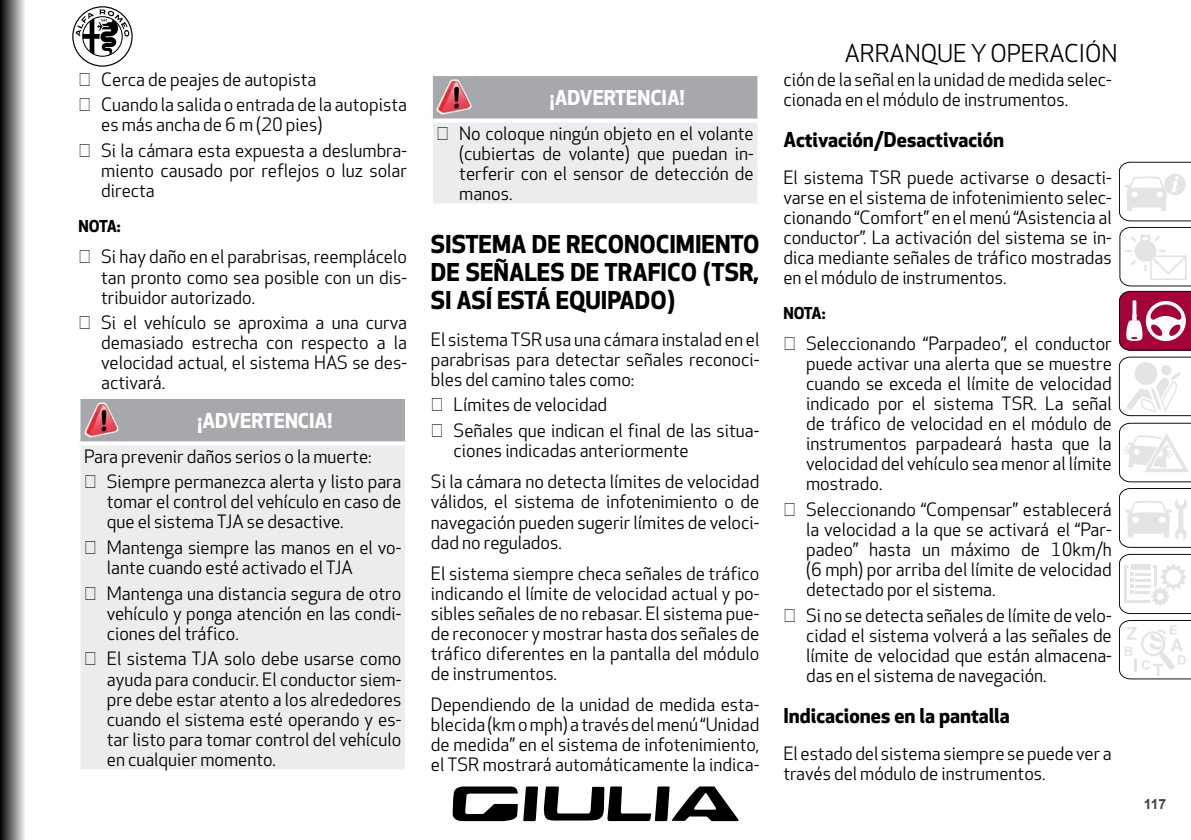
<style>
.page{position:relative;width:1191px;height:840px;background:#fff}
.page>*{position:absolute;margin:0;border:0;box-sizing:border-box;transform-origin:0 0}
._1_Título{font:700 24px/28px "Apex New";color:#000;text-align:justify}
.t1{font:24px "Apex New";color:#000}
._2_Subtítulo{font:700 20px "Apex New";color:#000}
.Adver_Preca_Título{font:700 20px "Apex New";color:#fff}
._4_Normal{font:18px/20px "Apex New";color:#000;text-align:justify}
.Adver_Preca_Texto{font:18px "Apex New";color:#000}
._6_NOTA{font:700 16px "Apex New";letter-spacing:-.04em;color:#000}
.t2{font:700 14px "Arial";color:#414143}
</style>
<div class="page">
<svg style="left:1px;top:0;width:24px;height:839px;background:#7d7d7d"></svg>
<hr style="left:0;top:0;width:1px;height:839px;background:#000">
<svg style="left:453px;top:786px;width:286px;height:34px"></svg>
<svg style="left:1119px;top:620px;width:72px;height:59px"></svg>
<svg style="left:1119px;top:162px;width:72px;height:59px"></svg>
<svg style="left:1119px;top:422px;width:72px;height:125px"></svg>
<svg style="left:1119px;top:553px;width:72px;height:60px"></svg>
<div style="left:1155px;top:591px;width:10px;height:10px;background:#fff;border-radius:50%"></div>
<div style="left:1154px;top:590px;width:12px;height:12px;border:3px solid #e3e4e4;border-radius:50%"></div>
<svg style="left:1119px;top:227px;width:72px;height:123px"></svg>
<svg style="left:1118px;top:356px;width:73px;height:60px"></svg>
<div style="left:80px;top:399px;width:325px;height:42px;background:#a7a8ac"></div>
<div style="left:78px;top:443px;width:329px;height:327px;background:#ebeced"></div>
<hr style="left:405px;top:445px;width:4px;height:323px;background:#fff">
<svg style="left:78px;top:441px;width:45px;height:4px"></svg>
<hr style="left:76px;top:445px;width:4px;height:323px;background:#fff">
<svg style="left:123px;top:441px;width:284px;height:4px"></svg>
<svg style="left:78px;top:768px;width:45px;height:2px"></svg>
<svg style="left:123px;top:768px;width:284px;height:2px"></svg>
<img style="left:84px;top:402px;width:35px;height:35px">
<div style="left:433px;top:76px;width:324px;height:42px;background:#a7a8ac"></div>
<div style="left:431px;top:120px;width:328px;height:85px;background:#ebeced"></div>
<hr style="left:757px;top:122px;width:4px;height:81px;background:#fff">
<svg style="left:757px;top:76px;width:1px;height:42px"></svg>
<svg style="left:431px;top:118px;width:44px;height:4px"></svg>
<hr style="left:429px;top:122px;width:4px;height:81px;background:#fff">
<svg style="left:475px;top:118px;width:285px;height:4px"></svg>
<hr style="left:429px;top:203px;width:46px;height:4px;background:#fff">
<hr style="left:475px;top:203px;width:286px;height:4px;background:#fff">
<img style="left:436px;top:80px;width:35px;height:35px">
<svg style="left:72px;top:6px;width:61px;height:61px"></svg>
<p class="_4_Normal" style="left:101px;top:70px;width:217px">Cerca de peajes de autopista</p>
<p class="_4_Normal" style="left:101px;top:95px;width:307px">Cuando la salida o entrada de la autopista es más ancha de 6 m (20 pies)</p>
<p class="_4_Normal" style="left:101px;top:141px;width:307px">Si la cámara esta expuesta a deslumbra&shy;miento causado por reflejos o luz solar directa</p>
<p class="_6_NOTA" style="left:79px;top:217px;width:44px">NOTA:</p>
<p class="_4_Normal" style="left:101px;top:247px;width:307px">Si hay daño en el parabrisas, reemplácelo tan pronto como sea posible con un dis&shy;tribuidor autorizado.</p>
<p class="_4_Normal" style="left:101px;top:313px;width:307px">Si el vehículo se aproxima a una curva demasiado estrecha con respecto a la velocidad actual, el sistema HAS se des&shy;activará.</p>
<p class="Adver_Preca_Título" style="left:197px;top:408px;width:136px">¡ADVERTENCIA!</p>
<p class="Adver_Preca_Texto" style="left:84px;top:445px;width:289px">Para prevenir daños serios o la muerte:</p>
<p class="_4_Normal" style="left:107px;top:472px;width:296px">Siempre permanezca alerta y listo para tomar el control del vehículo en caso de que el sistema TJA se desactive.</p>
<p class="_4_Normal" style="left:107px;top:538px;width:296px">Mantenga siempre las manos en el vo&shy;lante cuando esté activado el TJA</p>
<p class="_4_Normal" style="left:107px;top:583px;width:296px">Mantenga una distancia segura de otro vehículo y ponga atención en las condi&shy;ciones del tráfico.</p>
<p class="_4_Normal" style="left:107px;top:649px;width:296px">El sistema TJA solo debe usarse como ayuda para conducir. El conductor siem&shy;pre debe estar atento a los alrededores cuando el sistema esté operando y es&shy;tar listo para tomar control del vehículo en cualquier momento.</p>
<p class="Adver_Preca_Título" style="left:550px;top:86px;width:136px">¡ADVERTENCIA!</p>
<p class="_4_Normal" style="left:459px;top:124px;width:296px">No coloque ningún objeto en el volante (cubiertas de volante) que puedan in&shy;terferir con el sensor de detección de manos.</p>
<p class="_1_Título" style="left:431px;top:230px;width:330px">SISTEMA DE RECONOCIMIENTO DE SEÑALES DE TRAFICO (TSR, SI ASÍ ESTÁ EQUIPADO)</p>
<p class="_4_Normal" style="left:431px;top:329px;width:330px">El sistema TSR usa una cámara instalad en el parabrisas para detectar señales reconoci&shy;bles del camino tales como:</p>
<p class="_4_Normal" style="left:453px;top:395px;width:155px">Límites de velocidad</p>
<p class="_4_Normal" style="left:453px;top:421px;width:307px">Señales que indican el final de las situa&shy;ciones indicadas anteriormente</p>
<p class="_4_Normal" style="left:431px;top:472px;width:330px">Si la cámara no detecta límites de velocidad válidos, el sistema de infotenimiento o de navegación pueden sugerir límites de veloci&shy;dad no regulados.</p>
<p class="_4_Normal" style="left:431px;top:563px;width:330px">El sistema siempre checa señales de tráfico indicando el límite de velocidad actual y po&shy;sibles señales de no rebasar. El sistema pue&shy;de reconocer y mostrar hasta dos señales de tráfico diferentes en la pantalla del módulo de instrumentos.</p>
<p class="_4_Normal" style="left:431px;top:695px;width:330px">Dependiendo de la unidad de medida esta&shy;blecida (km o mph) a través del menú “Unidad de medida” en el sistema de infotenimiento, el TSR mostrará automáticamente la indica-</p>
<h1 class="t1" style="left:844px;top:39px;width:274px">ARRANQUE Y OPERACIÓN</h1>
<p class="_4_Normal" style="left:783px;top:70px;width:330px">ción de la señal en la unidad de medida selec&shy;cionada en el módulo de instrumentos.</p>
<p class="_2_Subtítulo" style="left:783px;top:127px;width:222px">Activación/Desactivación</p>
<p class="_4_Normal" style="left:783px;top:168px;width:330px">El sistema TSR puede activarse o desacti&shy;varse en el sistema de infotenimiento selec&shy;cionando “Comfort” en el menú “Asistencia al conductor”. La activación del sistema se in&shy;dica mediante señales de tráfico mostradas en el módulo de instrumentos.</p>
<p class="_6_NOTA" style="left:783px;top:303px;width:44px">NOTA:</p>
<p class="_4_Normal" style="left:806px;top:334px;width:307px">Seleccionando “Parpadeo”, el conductor puede activar una alerta que se muestre cuando se exceda el límite de velocidad indicado por el sistema TSR. La señal de tráfico de velocidad en el módulo de instrumentos parpadeará hasta que la velocidad del vehículo sea menor al límite mostrado.</p>
<p class="_4_Normal" style="left:806px;top:500px;width:307px">Seleccionando “Compensar” establecerá la velocidad a la que se activará el “Par&shy;padeo” hasta un máximo de 10km/h (6 mph) por arriba del límite de velocidad detectado por el sistema.</p>
<p class="_4_Normal" style="left:806px;top:605px;width:307px">Si no se detecta señales de límite de velo&shy;cidad el sistema volverá a las señales de límite de velocidad que están almacena&shy;das en el sistema de navegación.</p>
<p class="_2_Subtítulo" style="left:783px;top:703px;width:228px">Indicaciones en la pantalla</p>
<p class="_4_Normal" style="left:783px;top:743px;width:330px">El estado del sistema siempre se puede ver a través del módulo de instrumentos.</p>
<p class="t2" style="left:1143px;top:794px;width:24px">117</p>
</div>
